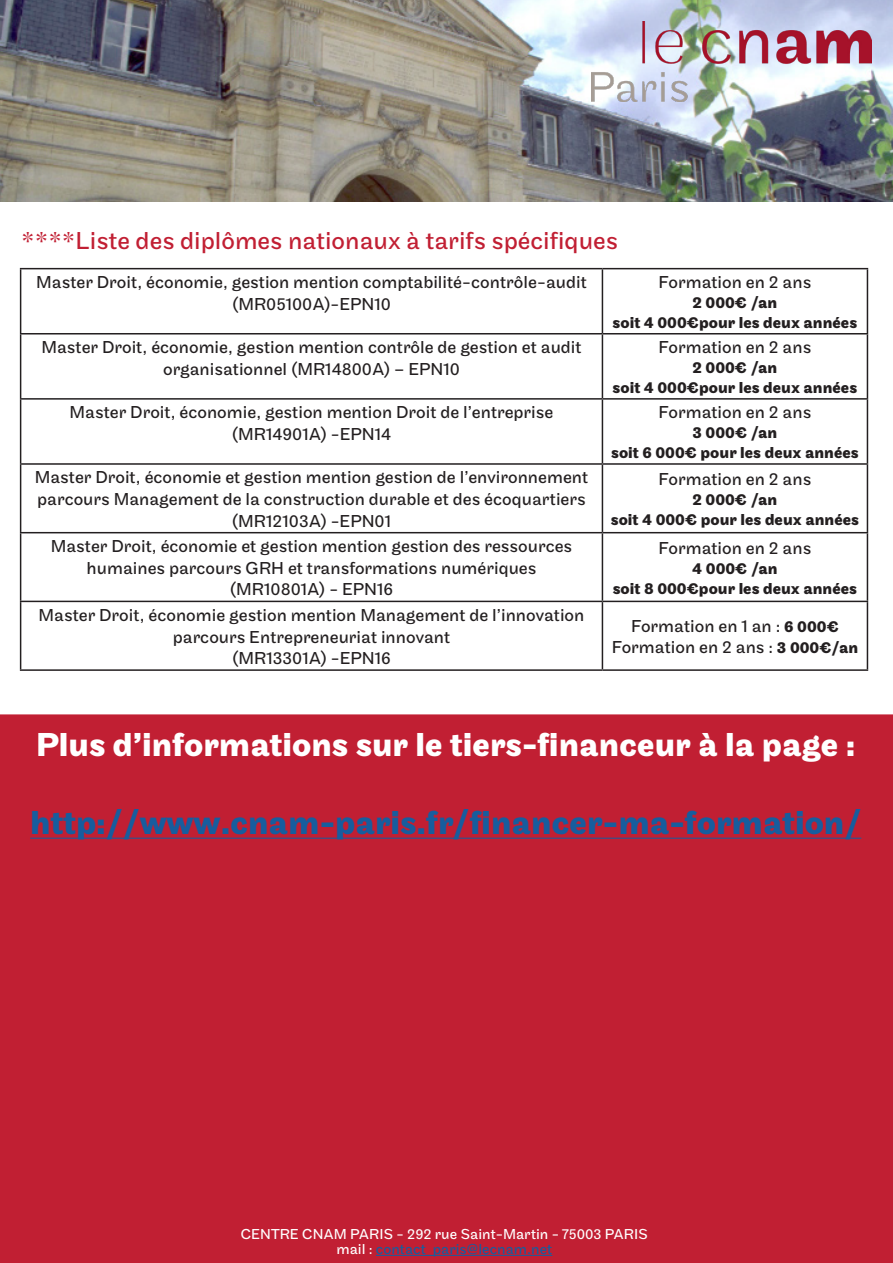
<style>
.page{position:relative;width:893px;height:1263px;background:#fff}
.page>*{position:absolute;margin:0;border:0;box-sizing:border-box;transform-origin:0 0}
.t1{font:700 34.5px "Maple";color:#175d9e}
.t2{font:700 34.5px "Maple";color:#fff}
.t3{font:25.5px "Maple";color:#c11f33}
.t4{font:18px/21.6px "Maple";color:#231f20;text-align:center}
.t5{font:700 16.5px "Maple";color:#231f20}
.t6{font:15px "Maple";color:#fff}
.t7{font:15px "Maple";color:#175d9e}
.s1{font-weight:700;font-size:16.5px}
.s2{color:#fff}
</style>
<div class="page">
<img style="left:0;top:0;width:893px;height:202px">
<div style="left:0;top:714px;width:893px;height:549px;background:#c11f33"></div>
<hr style="left:20px;top:268px;width:582px;height:1px;background:#231f20">
<hr style="left:20px;top:269px;width:1px;height:64px;background:#231f20">
<hr style="left:602px;top:268px;width:266px;height:1px;background:#231f20">
<hr style="left:602px;top:269px;width:1px;height:64px;background:#231f20">
<hr style="left:867px;top:269px;width:1px;height:64px;background:#231f20">
<hr style="left:20px;top:333px;width:582px;height:1px;background:#231f20">
<hr style="left:20px;top:334px;width:1px;height:64px;background:#231f20">
<hr style="left:602px;top:333px;width:266px;height:1px;background:#231f20">
<hr style="left:602px;top:334px;width:1px;height:64px;background:#231f20">
<hr style="left:867px;top:334px;width:1px;height:64px;background:#231f20">
<hr style="left:20px;top:398px;width:582px;height:2px;background:#231f20">
<hr style="left:20px;top:400px;width:1px;height:63px;background:#231f20">
<hr style="left:602px;top:398px;width:266px;height:2px;background:#231f20">
<hr style="left:602px;top:400px;width:1px;height:63px;background:#231f20">
<hr style="left:867px;top:400px;width:1px;height:63px;background:#231f20">
<hr style="left:20px;top:463px;width:582px;height:2px;background:#231f20">
<hr style="left:20px;top:465px;width:1px;height:67px;background:#231f20">
<hr style="left:602px;top:463px;width:266px;height:2px;background:#231f20">
<hr style="left:602px;top:465px;width:1px;height:67px;background:#231f20">
<hr style="left:867px;top:465px;width:1px;height:67px;background:#231f20">
<hr style="left:20px;top:532px;width:582px;height:1px;background:#231f20">
<hr style="left:20px;top:533px;width:1px;height:68px;background:#231f20">
<hr style="left:602px;top:532px;width:266px;height:1px;background:#231f20">
<hr style="left:602px;top:533px;width:1px;height:68px;background:#231f20">
<hr style="left:867px;top:533px;width:1px;height:68px;background:#231f20">
<hr style="left:20px;top:601px;width:582px;height:1px;background:#231f20">
<hr style="left:20px;top:602px;width:1px;height:67px;background:#231f20">
<hr style="left:602px;top:601px;width:266px;height:1px;background:#231f20">
<hr style="left:602px;top:602px;width:1px;height:67px;background:#231f20">
<hr style="left:867px;top:602px;width:1px;height:67px;background:#231f20">
<hr style="left:20px;top:669px;width:582px;height:2px;background:#231f20">
<hr style="left:602px;top:669px;width:266px;height:2px;background:#231f20">
<hr style="left:376px;top:1255px;width:176px;height:1px;background:#175d9e">
<img style="left:591px;top:21px;width:281px;height:81px">
<hr style="left:30px;top:838px;width:831px;height:1px;background:#175d9e">
<p class="t3" style="left:21px;top:226px;width:598px">****Liste des diplômes nationaux à tarifs spécifiques</p>
<p class="t4" style="left:36px;top:272px;width:552px">Master Droit, économie, gestion mention comptabilité-contrôle-audit (MR05100A)-EPN10</p>
<p class="t4" style="left:658px;top:272px;width:154px">Formation en 2 ans</p>
<p class="t5" style="left:693px;top:293px;width:86px">2 000€ /an</p>
<p class="t5" style="left:613px;top:313px;width:246px">soit 4 000€pour les deux années</p>
<p class="t4" style="left:41px;top:337px;width:542px">Master Droit, économie, gestion mention contrôle de gestion et audit</p>
<p class="t4" style="left:163px;top:359px;width:298px">organisationnel (MR14800A) – EPN10</p>
<p class="t4" style="left:658px;top:337px;width:154px">Formation en 2 ans</p>
<p class="t5" style="left:693px;top:358px;width:86px">2 000€ /an</p>
<p class="t5" style="left:613px;top:378px;width:246px">soit 4 000€pour les deux années</p>
<p class="t4" style="left:70px;top:402px;width:485px">Master Droit, économie, gestion mention Droit de l’entreprise (MR14901A) -EPN14</p>
<p class="t4" style="left:658px;top:402px;width:154px">Formation en 2 ans</p>
<p class="t5" style="left:693px;top:423px;width:86px">3 000€ /an</p>
<p class="t5" style="left:611px;top:443px;width:249px">soit 6 000€ pour les deux années</p>
<p class="t4" style="left:35px;top:467px;width:555px">Master Droit, économie et gestion mention gestion de l’environnement parcours Management de la construction durable et des écoquartiers (MR12103A) -EPN01</p>
<p class="t4" style="left:658px;top:469px;width:154px">Formation en 2 ans</p>
<p class="t5" style="left:693px;top:490px;width:86px">2 000€ /an</p>
<p class="t5" style="left:611px;top:510px;width:250px">soit 4 000€ pour les deux années</p>
<p class="t4" style="left:51px;top:536px;width:523px">Master Droit, économie et gestion mention gestion des ressources</p>
<p class="t4" style="left:87px;top:557px;width:451px">humaines parcours GRH et transformations numériques</p>
<p class="t4" style="left:230px;top:579px;width:165px">(MR10801A) - EPN16</p>
<p class="t4" style="left:39px;top:605px;width:547px">Master Droit, économie gestion mention Management de l’innovation parcours Entrepreneuriat innovant</p>
<p class="t4" style="left:232px;top:648px;width:160px">(MR13301A) -EPN16</p>
<p class="t4" style="left:658px;top:538px;width:154px">Formation en 2 ans</p>
<p class="t5" style="left:692px;top:559px;width:87px">4 000€ /an</p>
<p class="t5" style="left:613px;top:579px;width:246px">soit 8 000€pour les deux années</p>
<p class="t4" style="left:631px;top:615px;width:209px">Formation en 1 an : <span class="s1">6 000€</span></p>
<p class="t4" style="left:612px;top:637px;width:248px">Formation en 2 ans : <span class="s1">3 000€/an</span></p>
<p class="t2" style="left:36px;top:724px;width:821px">Plus d’informations sur le tiers-financeur à la page :</p>
<p class="t1" style="left:30px;top:802px;width:833px">http://www.cnam-paris.fr/financer-ma-formation/</p>
<p class="t6" style="left:241px;top:1225px;width:409px">CENTRE CNAM PARIS - 292 rue Saint-Martin - 75003 PARIS</p>
<p class="t7" style="left:336px;top:1240px;width:217px"><span class="s2">mail :</span> contact_paris@lecnam.net</p>
</div>
